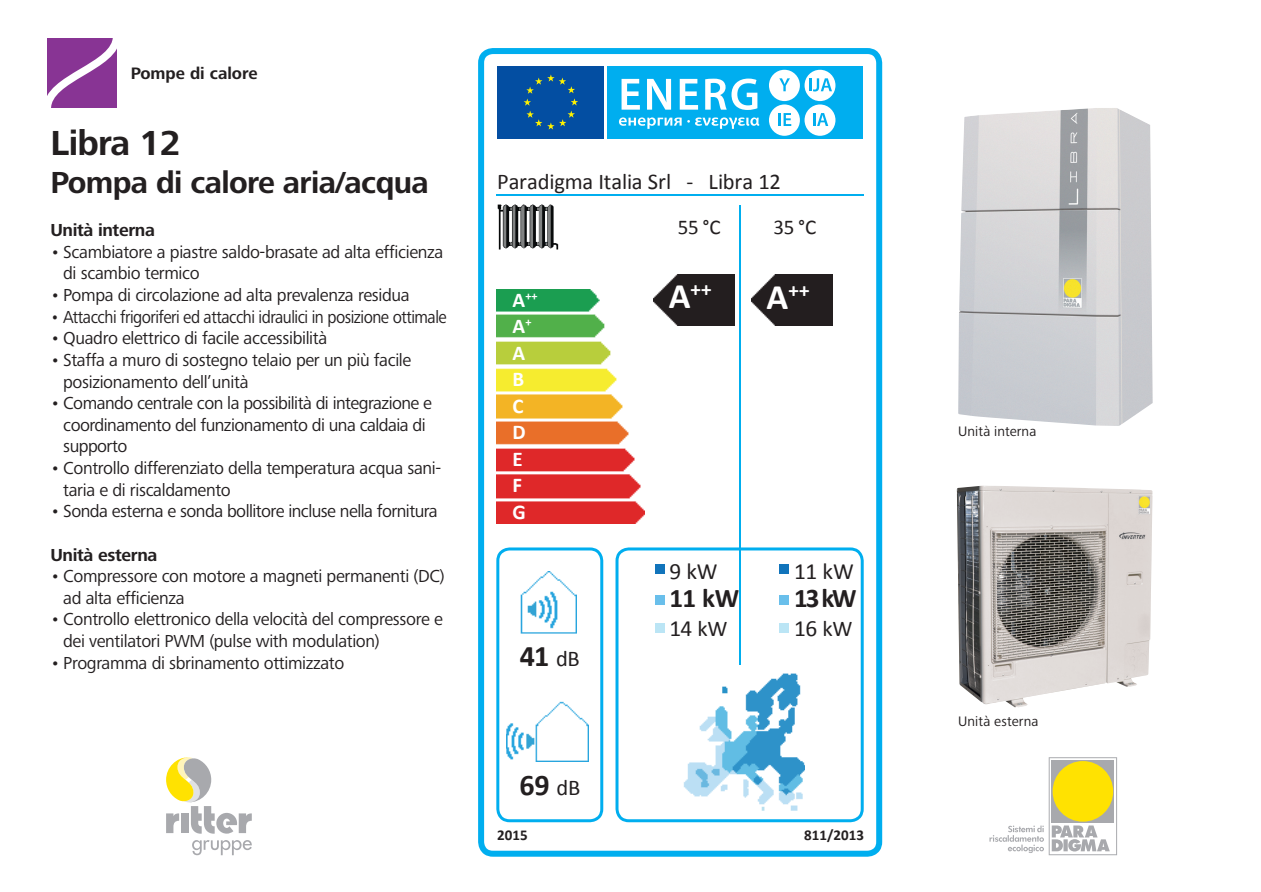
<style>
.page{position:relative;width:1261px;height:892px;background:#fff}
.page>*{position:absolute;margin:0;border:0;box-sizing:border-box;transform-origin:0 0}
.t1{font:700 36px "Frutiger Next LTW1 G";letter-spacing:-.02em;color:#231f20}
.t2{font:700 31.5px "Frutiger Next LTW1 G";letter-spacing:-.02em;color:#231f20}
.t3{font:700 30px "Calibri";color:#231f20}
.t4{font:700 27px "Calibri";letter-spacing:-.05em;color:#231f20}
.t5{font:23.25px "Calibri";letter-spacing:-.025em;color:#231f20}
.t6{font:22.5px "Calibri";letter-spacing:-.005em;color:#231f20}
.t7{font:700 21px/26.5px "Calibri";color:#fff}
.t8{font:21px "Calibri";color:#231f20}
.t9{font:18px/21.6px "Frutiger Next LTW1 G";letter-spacing:-.02em;color:#231f20}
.t10{font:18px "Frutiger Next LTW1 G";letter-spacing:-.02em;color:#231f20;scale:.93 1}
.t11{font:700 18px "Frutiger Next LTW1 G";letter-spacing:-.02em;color:#231f20}
.t12{font:18px "Calibri";color:#231f20}
.REG_re{font:700 17.1px "Frutiger Next LTW1 G";color:#231f20}
.t13{font:700 15px "Calibri";color:#231f20}
.paragrafo_rientro_1{font:14.25px "Frutiger Next LTW1 G";letter-spacing:.005em;color:#231f20}
.t14{font:700 12.3px "Calibri";color:#fff}
.s1{font-size:21px}
.s2{font-weight:400;font-size:22.5px}
.s3{font-size:36px}
.s4{font-size:22.5px}
</style>
<div class="page">
<img style="left:956px;top:485px;width:196px;height:222px">
<svg style="left:47px;top:39px;width:70px;height:69px;background:#9951a3"></svg>
<img style="left:958px;top:108px;width:194px;height:318px">
<svg style="left:989px;top:757px;width:128px;height:97px"></svg>
<svg style="left:192px;top:840px;width:60px;height:14px"></svg>
<svg style="left:166px;top:757px;width:86px;height:76px"></svg>
<svg style="left:478px;top:48px;width:404px;height:808px"></svg>
<div style="left:497px;top:66px;width:107px;height:73px;background:#034ea2"></div>
<div style="left:607px;top:66px;width:256px;height:73px;background:#00aeef"></div>
<svg style="left:523px;top:74px;width:55px;height:55px"></svg>
<svg style="left:621px;top:79px;width:19px;height:31px"></svg>
<svg style="left:647px;top:79px;width:24px;height:31px"></svg>
<svg style="left:680px;top:79px;width:18px;height:31px"></svg>
<svg style="left:705px;top:79px;width:52px;height:31px"></svg>
<svg style="left:619px;top:117px;width:62px;height:12px"></svg>
<svg style="left:687px;top:117px;width:72px;height:12px"></svg>
<div style="left:769px;top:70px;width:31px;height:31px;background:#fff;border-radius:50%"></div>
<svg style="left:779px;top:78px;width:11px;height:13px"></svg>
<div style="left:804px;top:70px;width:31px;height:31px;background:#fff;border-radius:50%"></div>
<div style="left:769px;top:104px;width:31px;height:32px;background:#fff;border-radius:50%"></div>
<svg style="left:778px;top:113px;width:13px;height:13px"></svg>
<div style="left:804px;top:104px;width:31px;height:32px;background:#fff;border-radius:50%"></div>
<svg style="left:809px;top:78px;width:23px;height:13px"></svg>
<svg style="left:813px;top:113px;width:15px;height:13px"></svg>
<hr style="left:496px;top:194px;width:367px;height:2px;background:#00aeef">
<img style="left:654px;top:274px;width:80px;height:51px">
<img style="left:752px;top:275px;width:80px;height:51px">
<svg style="left:615px;top:547px;width:248px;height:274px"></svg>
<img style="left:496px;top:205px;width:65px;height:47px">
<svg style="left:496px;top:547px;width:107px;height:274px"></svg>
<img style="left:506px;top:696px;width:82px;height:65px">
<hr style="left:739px;top:205px;width:2px;height:460px;background:#00aeef">
<img style="left:521px;top:571px;width:55px;height:62px">
<img style="left:677px;top:672px;width:127px;height:140px">
<div style="left:655px;top:564px;width:10px;height:10px;background:#1174bb"></div>
<div style="left:655px;top:623px;width:10px;height:10px;background:#bbe5f5"></div>
<div style="left:655px;top:594px;width:10px;height:10px;background:#69bfeb"></div>
<div style="left:778px;top:564px;width:10px;height:10px;background:#1174bb"></div>
<div style="left:778px;top:623px;width:10px;height:10px;background:#bbe5f5"></div>
<div style="left:778px;top:594px;width:10px;height:10px;background:#69bfeb"></div>
<div style="left:497px;top:172px;width:366px;height:21px;background:#fff"></div>
<img style="left:497px;top:289px;width:147px;height:234px">
<p class="REG_re" style="left:131px;top:64px;width:128px">Pompe di calore</p>
<p class="t1" style="left:50px;top:122px;width:132px">Libra 12</p>
<p class="t2" style="left:50px;top:164px;width:380px">Pompa di calore aria/acqua</p>
<p class="t11" style="left:50px;top:220px;width:106px">Unità interna</p>
<p class="t9" style="left:63px;top:241px;width:381px;text-indent:-13px">• Scambiatore a piastre saldo-brasate ad alta efficienza di scambio termico</p>
<p class="t9" style="left:50px;top:285px;width:361px">• Pompa di circolazione ad alta prevalenza residua</p>
<p class="t10" style="left:50px;top:306px;width:427px">• Attacchi frigoriferi ed attacchi idraulici in posizione ottimale</p>
<p class="t9" style="left:50px;top:328px;width:278px">• Quadro elettrico di facile accessibilità</p>
<p class="t9" style="left:63px;top:349px;width:350px;text-indent:-13px">• Staffa a muro di sostegno telaio per un più facile posizionamento dell’unità</p>
<p class="t9" style="left:63px;top:393px;width:370px;text-indent:-13px">• Comando centrale con la possibilità di integrazione e coordinamento del funzionamento di una caldaia di supporto</p>
<p class="t9" style="left:63px;top:457px;width:379px;text-indent:-13px">• Controllo differenziato della temperatura acqua sani&shy;taria e di riscaldamento</p>
<p class="t9" style="left:50px;top:501px;width:389px">• Sonda esterna e sonda bollitore incluse nella fornitura</p>
<p class="t11" style="left:50px;top:544px;width:108px">Unità esterna</p>
<p class="t9" style="left:63px;top:565px;width:383px;text-indent:-13px">• Compressore con motore a magneti permanenti (DC) ad alta efficienza</p>
<p class="t9" style="left:63px;top:609px;width:381px;text-indent:-13px">• Controllo elettronico della velocità del compressore e dei ventilatori PWM (pulse with modulation)</p>
<p class="t9" style="left:50px;top:652px;width:295px">• Programma di sbrinamento ottimizzato</p>
<p class="t6" style="left:497px;top:167px;width:285px">Paradigma Italia Srl - Libra 12</p>
<p class="t12" style="left:497px;top:173px;width:6px">I</p>
<p class="t12" style="left:596px;top:173px;width:12px">II</p>
<p class="t14" style="left:512px;top:288px;width:27px"><span class="s1">A</span>++</p>
<p class="t7" style="left:512px;top:313px;width:20px">A<sup>+<br></sup>A<br>B<br>C<br>D<br>E<br>F<br>G</p>
<p class="t3" style="left:520px;top:636px;width:62px">41 <span class="s2">dB</span></p>
<p class="t3" style="left:519px;top:765px;width:62px">69 <span class="s2">dB</span></p>
<p class="t8" style="left:678px;top:214px;width:44px">55 °C</p>
<p class="t8" style="left:773px;top:214px;width:44px">35 °C</p>
<p class="t7" style="left:669px;top:276px;width:44px"><span class="s3">A</span>++</p>
<p class="t7" style="left:766px;top:276px;width:44px"><span class="s3">A</span>++</p>
<p class="t5" style="left:669px;top:556px;width:50px">9 kW</p>
<p class="t4" style="left:669px;top:580px;width:72px">11 kW</p>
<p class="t5" style="left:669px;top:613px;width:60px">14 <span class="s4">kW</span></p>
<p class="t5" style="left:794px;top:556px;width:61px">11 kW</p>
<p class="t4" style="left:794px;top:580px;width:64px">13 kW</p>
<p class="t5" style="left:794px;top:613px;width:60px">16 <span class="s4">kW</span></p>
<p class="t13" style="left:497px;top:825px;width:32px">2015</p>
<p class="t13" style="left:804px;top:825px;width:61px">811/2013</p>
<p class="paragrafo_rientro_1" style="left:958px;top:423px;width:80px">Unità interna</p>
<p class="paragrafo_rientro_1" style="left:958px;top:713px;width:82px">Unità esterna</p>
</div>
